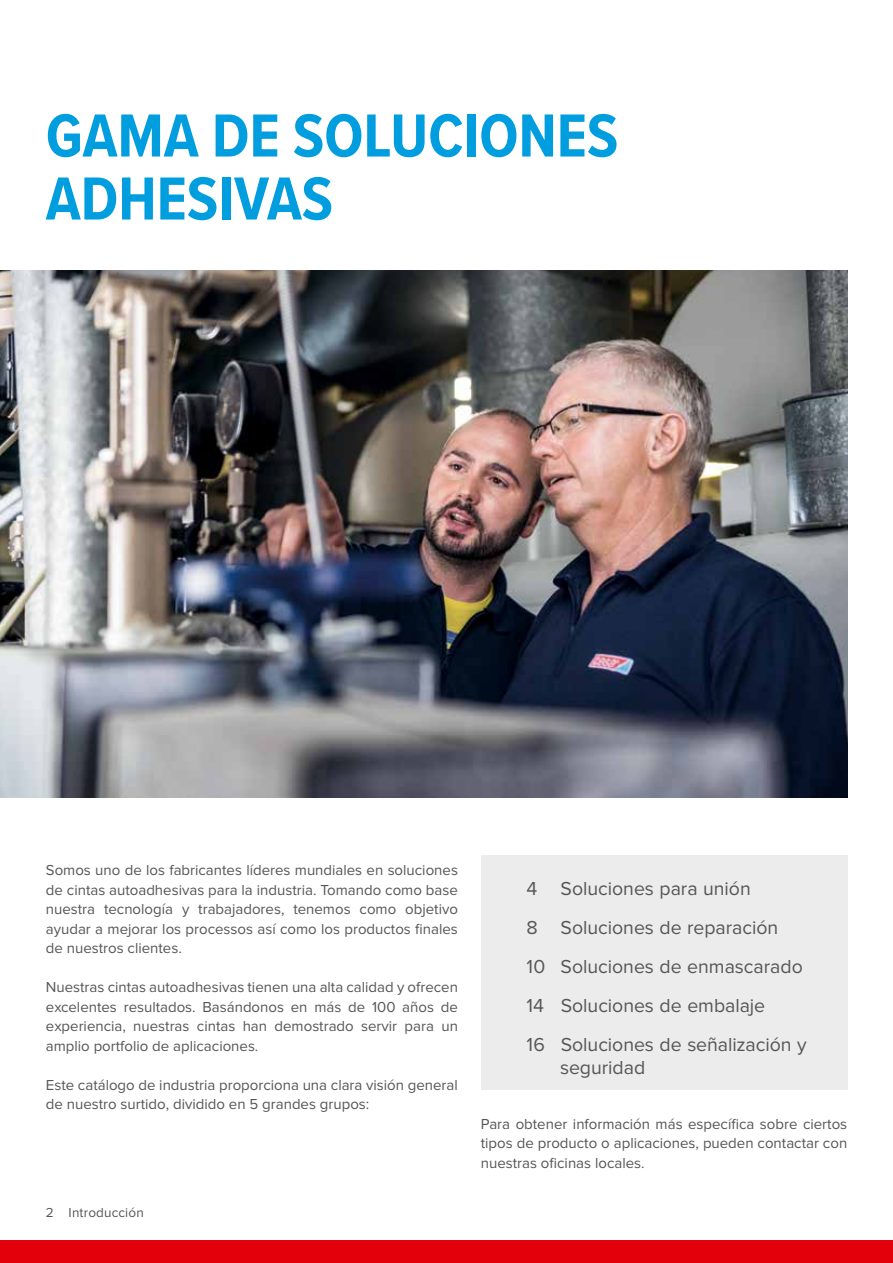
<style>
.page{position:relative;width:893px;height:1263px;background:#fff}
.page>*{position:absolute;margin:0;border:0;box-sizing:border-box;transform-origin:0 0}
.t1{font:700 63px/63px "Proxima Nova Cond";color:#009ddf}
.t2{font:19.5px/39px "Proxima Nova";color:#565655}
.t3{font:15px/19.5px "Proxima Nova";color:#565655;text-align:justify}
.t4{font:13.5px "Proxima Nova";letter-spacing:.015em;color:#565655}
</style>
<div class="page">
<div style="left:481px;top:855px;width:366px;height:234px;background:#ececec"></div>
<img style="left:0;top:270px;width:847px;height:527px">
<div style="left:0;top:1240px;width:893px;height:23px;background:#e3000b"></div>
<h1 class="t1" style="left:46px;top:103px;width:574px">GAMA DE SOLUCIONES<br>ADHESIVAS</h1>
<p class="t3" style="left:46px;top:861px;width:414px">Somos uno de los fabricantes líderes mundiales en soluciones de cintas autoadhesivas para la industria. Tomando como base nuestra tecnología y trabajadores, tenemos como objetivo ayudar a mejorar los processos así como los productos finales de nuestros clientes.</p>
<p class="t3" style="left:46px;top:978px;width:414px">Nuestras cintas autoadhesivas tienen una alta calidad y ofrecen excelentes resultados. Basándonos en más de 100 años de experiencia, nuestras cintas han demostrado servir para un amplio portfolio de aplicaciones.</p>
<p class="t3" style="left:46px;top:1075px;width:413px">Este catálogo de industria proporciona una clara visión general de nuestro surtido, dividido en 5 grandes grupos:</p>
<p class="t4" style="left:46px;top:1206px;width:100px">2 Introducción</p>
<h2 class="t2" style="left:527px;top:869px;width:282px">4 Soluciones para unión<br>8 Soluciones de reparación<br>10 Soluciones de enmascarado<br>14 Soluciones de embalaje<br>16 Soluciones de señalización y</h2>
<h2 class="t2" style="left:560px;top:1049px;width:87px">seguridad</h2>
<p class="t3" style="left:481px;top:1114px;width:368px">Para obtener información más específica sobre ciertos tipos de producto o aplicaciones, pueden contactar con nuestras oficinas locales.</p>
</div>
